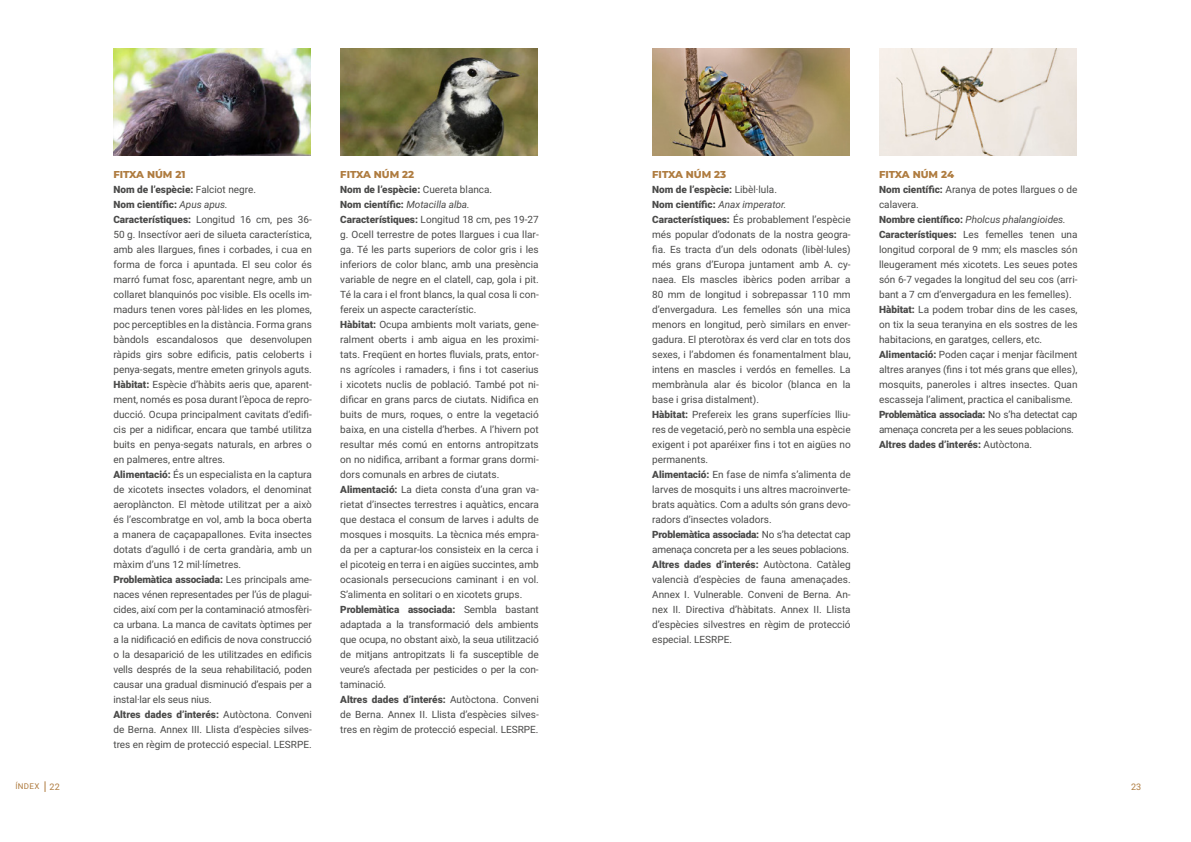
<style>
.page{position:relative;width:1191px;height:842px;background:#fff}
.page>*{position:absolute;margin:0;border:0;box-sizing:border-box;transform-origin:0 0}
.t1{font:10px/15px "Roboto";color:#4a4a49}
.t2{font:800 10px "Montserrat";color:#af7c40}
.t3{font:9px "Roboto";color:#af7c40}
.t4{font:8px "Roboto";letter-spacing:.035em;color:#af7c40}
.s1{font-weight:900}
.s2{font-style:italic}
.s3{font-size:9px}
</style>
<div class="page">
<img style="left:113px;top:48px;width:198px;height:107px">
<img style="left:340px;top:48px;width:198px;height:107px">
<img style="left:652px;top:48px;width:197px;height:107px">
<img style="left:879px;top:48px;width:197px;height:107px">
<p class="t2" style="left:113px;top:167px;width:74px">FITXA NÚM 21</p>
<p class="t1" style="left:113px;top:182px;width:200px"><span class="s1">Nom de l’espècie:</span> Falciot negre.<br><span class="s1">Nom científic:</span> <span class="s2">Apus apus.<br></span><span class="s1">Característiques:</span> Longitud 16 cm, pes 36- 50 g. Insectívor aeri de silueta característica, amb ales llargues, fines i corbades, i cua en forma de forca i apuntada. El seu color és marró fumat fosc, aparentant negre, amb un collaret blanquinós poc visible. Els ocells im&shy;madurs tenen vores pàl·lides en les plomes, poc perceptibles en la distància. Forma grans bàndols escandalosos que desenvolupen ràpids girs sobre edificis, patis celoberts i penya-segats, mentre emeten grinyols aguts.<br><span class="s1">Hàbitat:</span> Espècie d’hàbits aeris que, aparent&shy;ment, només es posa durant l’època de repro&shy;ducció. Ocupa principalment cavitats d’edifi&shy;cis per a nidificar, encara que també utilitza buits en penya-segats naturals, en arbres o en palmeres, entre altres.<br><span class="s1">Alimentació:</span> És un especialista en la captura de xicotets insectes voladors, el denominat aeroplàncton. El mètode utilitzat per a això és l’escombratge en vol, amb la boca oberta a manera de caçapapallones. Evita insectes dotats d’agulló i de certa grandària, amb un màxim d’uns 12 mil·límetres.<br><span class="s1">Problemàtica associada:</span> Les principals ame&shy;naces vénen representades per l’ús de plagui&shy;cides, així com per la contaminació atmosfèri&shy;ca urbana. La manca de cavitats òptimes per a la nidificació en edificis de nova construcció o la desaparició de les utilitzades en edificis vells després de la seua rehabilitació, poden causar una gradual disminució d’espais per a instal·lar els seus nius.<br><span class="s1">Altres dades d’interés:</span> Autòctona. Conveni de Berna. Annex III. Llista d’espècies silves&shy;tres en règim de protecció especial. LESRPE.</p>
<p class="t2" style="left:340px;top:167px;width:75px">FITXA NÚM 22</p>
<p class="t1" style="left:340px;top:182px;width:200px"><span class="s1">Nom de l’espècie:</span> Cuereta blanca.<br><span class="s1">Nom científic:</span> <span class="s2">Motacilla alba.<br></span><span class="s1">Característiques:</span> Longitud 18 cm, pes 19-27 g. Ocell terrestre de potes llargues i cua llar&shy;ga. Té les parts superiors de color gris i les inferiors de color blanc, amb una presència variable de negre en el clatell, cap, gola i pit.<br>Té la cara i el front blancs, la qual cosa li con&shy;fereix un aspecte característic.<br><span class="s1">Hàbitat:</span> Ocupa ambients molt variats, gene&shy;ralment oberts i amb aigua en les proximi&shy;tats. Freqüent en hortes fluvials, prats, entor&shy;ns agrícoles i ramaders, i fins i tot caserius i xicotets nuclis de població. També pot ni&shy;dificar en grans parcs de ciutats. Nidifica en buits de murs, roques, o entre la vegetació baixa, en una cistella d’herbes. A l’hivern pot resultar més comú en entorns antropitzats on no nidifica, arribant a formar grans dormi&shy;dors comunals en arbres de ciutats.<br><span class="s1">Alimentació:</span> La dieta consta d’una gran va&shy;rietat d’insectes terrestres i aquàtics, encara que destaca el consum de larves i adults de mosques i mosquits. La tècnica més empra&shy;da per a capturar-los consisteix en la cerca i el picoteig en terra i en aigües succintes, amb ocasionals persecucions caminant i en vol.<br>S’alimenta en solitari o en xicotets grups.<br><span class="s1">Problemàtica associada:</span> Sembla bastant adaptada a la transformació dels ambients que ocupa, no obstant això, la seua utilització de mitjans antropitzats li fa susceptible de veure’s afectada per pesticides o per la con&shy;taminació.<br><span class="s1">Altres dades d’interés:</span> Autòctona. Conveni de Berna. Annex II. Llista d’espècies silves&shy;tres en règim de protecció especial. LESRPE.</p>
<p class="t2" style="left:652px;top:167px;width:76px">FITXA NÚM 23</p>
<p class="t1" style="left:652px;top:182px;width:200px"><span class="s1">Nom de l’espècie:</span> Libèl·lula.<br><span class="s1">Nom científic:</span> <span class="s2">Anax imperator.<br></span><span class="s1">Característiques:</span> És probablement l’espècie més popular d’odonats de la nostra geogra&shy;fia. Es tracta d’un dels odonats (libèl·lules) més grans d’Europa juntament amb A. cy&shy;naea. Els mascles ibèrics poden arribar a 80 mm de longitud i sobrepassar 110 mm d’envergadura. Les femelles són una mica menors en longitud, però similars en enver&shy;gadura. El pterotòrax és verd clar en tots dos sexes, i l’abdomen és fonamentalment blau, intens en mascles i verdós en femelles. La membrànula alar és bicolor (blanca en la base i grisa distalment).<br><span class="s1">Hàbitat:</span> Prefereix les grans superfícies lliu&shy;res de vegetació, però no sembla una espècie exigent i pot aparéixer fins i tot en aigües no permanents.<br><span class="s1">Alimentació:</span> En fase de nimfa s’alimenta de larves de mosquits i uns altres macroinverte&shy;brats aquàtics. Com a adults són grans devo&shy;radors d’insectes voladors.<br><span class="s1">Problemàtica associada:</span> No s’ha detectat cap amenaça concreta per a les seues poblacions.<br><span class="s1">Altres dades d’interés:</span> Autòctona. Catàleg valencià d’espècies de fauna amenaçades.<br>Annex I. Vulnerable. Conveni de Berna. An&shy;nex II. Directiva d’hàbitats. Annex II. Llista d’espècies silvestres en règim de protecció especial. LESRPE.</p>
<p class="t2" style="left:879px;top:167px;width:76px">FITXA NÚM 24</p>
<p class="t1" style="left:879px;top:182px;width:200px"><span class="s1">Nom científic:</span> Aranya de potes llargues o de calavera.<br><span class="s1">Nombre científico:</span> <span class="s2">Pholcus phalangioides.<br></span><span class="s1">Característiques:</span> Les femelles tenen una longitud corporal de 9 mm; els mascles són lleugerament més xicotets. Les seues potes són 6-7 vegades la longitud del seu cos (arri&shy;bant a 7 cm d’envergadura en les femelles).<br><span class="s1">Hàbitat:</span> La podem trobar dins de les cases, on tix la seua teranyina en els sostres de les habitacions, en garatges, cellers, etc.<br><span class="s1">Alimentació:</span> Poden caçar i menjar fàcilment altres aranyes (fins i tot més grans que elles), mosquits, paneroles i altres insectes. Quan escasseja l’aliment, practica el canibalisme.<br><span class="s1">Problemàtica associada:</span> No s’ha detectat cap amenaça concreta per a les seues poblacions.<br><span class="s1">Altres dades d’interés:</span> Autòctona.</p>
<p class="t4" style="left:16px;top:781px;width:46px">ÍNDEX <span class="s3">22</span></p>
<p class="t3" style="left:1131px;top:780px;width:12px">23</p>
</div>
